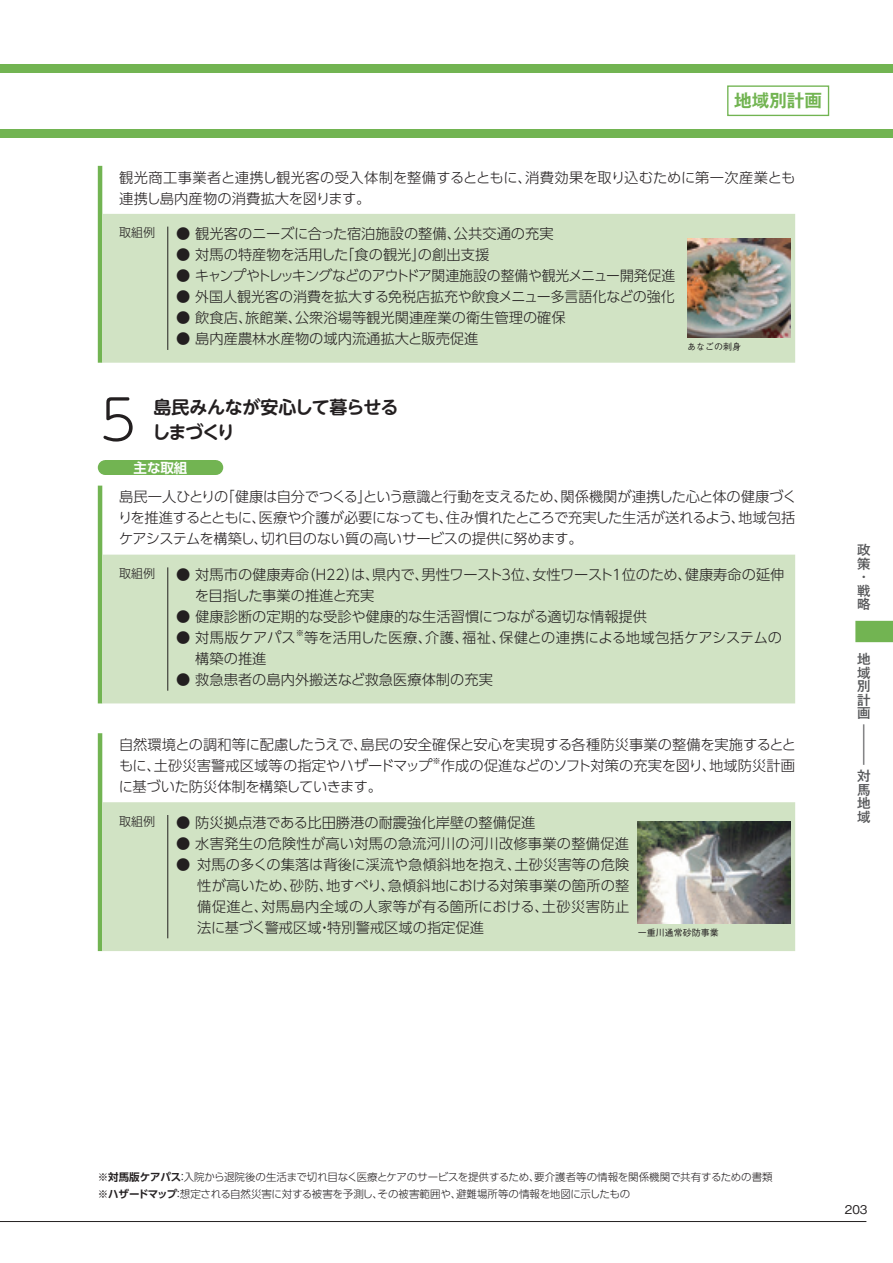
<style>
.page{position:relative;width:893px;height:1263px;background:#fff}
.page>*{position:absolute;margin:0;border:0;box-sizing:border-box;transform-origin:0 0}
.t1{font:300 55.5px "UD Shin M Go Pro";color:#231f20}
.t2{font:500 40.5px "Gothic MB101 Pr 6";color:#57585a;scale:.33 1}
.t3{font:700 18px/25.5px "UD Shin M Go Pro De";letter-spacing:-.05em;color:#231f20}
.t4{font:700 17.55px "Gothic MB101 Pr 6 De";color:#72b452}
.t5{font:300 14.25px/21px "UD Shin Go Pro";color:#231f20}
.t6{font:300 14.25px "UD Shin Go Pro";letter-spacing:-.04em;color:#231f20}
.t7{font:300 14.25px "UD Shin Go Pro";letter-spacing:-.02em;color:#231f20}
.t8{font:500 13.5px/13.5px "Gothic MB101 Pr 6";color:#57585a;text-align:justify}
.t9{font:700 13.5px "UD Shin Go Pro De";color:#fff}
.t10{font:300 12px "UD Shin Go Pro";color:#231f20}
.t11{font:500 12px "Gothic BBB Pr 5";color:#231f20}
.t12{font:300 10.5px/16.5px "UD Shin Go Pro";letter-spacing:-.02em;color:#231f20}
.t13{font:500 9px "Gothic BBB Pr 6";color:#231f20}
.t14{font:300 8.25px "UD Shin Go Pro";color:#231f20}
.s1{font-family:"UD Shin Go Pro De";font-weight:700}
</style>
<div class="page">
<hr style="left:0;top:1221px;width:866px;height:1px;background:#231f20">
<svg style="left:855px;top:621px;width:38px;height:21px"></svg>
<div style="left:0;top:64px;width:893px;height:74px;background:#72b452"></div>
<div style="left:0;top:73px;width:893px;height:55px;background:#fff"></div>
<div style="left:727px;top:85px;width:102px;height:31px;border:1px solid #72b452"></div>
<svg style="left:98px;top:166px;width:4px;height:197px"></svg>
<div style="left:102px;top:214px;width:693px;height:149px;background:#d1e3c4"></div>
<hr style="left:167px;top:227px;width:1px;height:123px;background:#231f20">
<div style="left:98px;top:460px;width:15px;height:15px;background:#72b452;border-radius:50%"></div>
<div style="left:208px;top:460px;width:15px;height:15px;background:#72b452;border-radius:50%"></div>
<div style="left:105px;top:460px;width:111px;height:15px;background:#72b452"></div>
<svg style="left:98px;top:486px;width:4px;height:217px"></svg>
<div style="left:102px;top:555px;width:693px;height:148px;background:#d1e3c4"></div>
<hr style="left:167px;top:567px;width:1px;height:124px;background:#231f20">
<svg style="left:98px;top:733px;width:4px;height:218px"></svg>
<div style="left:102px;top:802px;width:693px;height:149px;background:#d1e3c4"></div>
<hr style="left:167px;top:815px;width:1px;height:123px;background:#231f20">
<img style="left:638px;top:822px;width:153px;height:101px">
<img style="left:687px;top:238px;width:103px;height:100px">
<p class="t4" style="left:734px;top:86px;width:89px">地域別計画</p>
<p class="t5" style="left:119px;top:166px;width:678px">観光商工事業者と連携し観光客の受入体制を整備するとともに、消費効果を取り込むために第一次産業とも連携し島内産物の消費拡大を図ります。</p>
<p class="t10" style="left:119px;top:223px;width:37px">取組例</p>
<p class="t5" style="left:176px;top:223px;width:379px">● 観光客のニーズに合った宿泊施設の整備、公共交通の充実</p>
<p class="t5" style="left:176px;top:244px;width:314px">● 対馬の特産物を活用した「食の観光」の創出支援</p>
<p class="t6" style="left:176px;top:264px;width:500px">● キャンプやトレッキングなどのアウトドア関連施設の整備や観光メニュー開発促進</p>
<p class="t5" style="left:176px;top:286px;width:500px">● 外国人観光客の消費を拡大する免税店拡充や飲食メニュー多言語化などの強化</p>
<p class="t5" style="left:176px;top:307px;width:391px">● 飲食店、旅館業、公衆浴場等観光関連産業の衛生管理の確保</p>
<p class="t5" style="left:176px;top:328px;width:304px">● 島内産農林水産物の域内流通拡大と販売促進</p>
<p class="t13" style="left:687px;top:339px;width:55px">あなごの刺身</p>
<h1 class="t1" style="left:100px;top:375px;width:38px">5</h1>
<p class="t3" style="left:152px;top:393px;width:248px">島民みんなが安心して暮らせるしまづくり</p>
<p class="t9" style="left:134px;top:457px;width:55px">主な取組</p>
<p class="t5" style="left:118px;top:486px;width:680px;text-align:justify">島民一人ひとりの「健康は自分でつくる」という意識と行動を支えるため、関係機関が連携した心と体の健康づくりを推進するとともに、医療や介護が必要になっても、住み慣れたところで充実した生活が送れるよう、地域包括ケアシステムを構築し、切れ目のない質の高いサービスの提供に努めます。</p>
<p class="t10" style="left:119px;top:564px;width:37px">取組例</p>
<p class="t5" style="left:181px;top:563px;width:605px;text-indent:-5px">● 対馬市の健康寿命（H22）は、県内で、男性ワースト3位、女性ワースト1位のため、健康寿命の延伸　を目指した事業の推進と充実</p>
<p class="t5" style="left:176px;top:605px;width:472px">● 健康診断の定期的な受診や健康的な生活習慣につながる適切な情報提供</p>
<p class="t5" style="left:176px;top:626px;width:121px">● 対馬版ケアパス</p>
<p class="t14" style="left:296px;top:626px;width:10px">※</p>
<p class="t5" style="left:304px;top:626px;width:479px">等を活用した医療、介護、福祉、保健との連携による地域包括ケアシステムの</p>
<p class="t5" style="left:176px;top:647px;width:92px">　 構築の推進</p>
<p class="t5" style="left:176px;top:668px;width:318px">● 救急患者の島内外搬送など救急医療体制の充実</p>
<p class="t5" style="left:119px;top:734px;width:679px">自然環境との調和等に配慮したうえで、島民の安全確保と安心を実現する各種防災事業の整備を実施するとともに、土砂災害警戒区域等の指定やハザードマップ</p>
<p class="t14" style="left:432px;top:754px;width:10px">※</p>
<p class="t5" style="left:441px;top:755px;width:356px">作成の促進などのソフト対策の充実を図り、地域防災計画</p>
<p class="t7" style="left:119px;top:775px;width:265px">に基づいた防災体制を構築していきます。</p>
<p class="t10" style="left:119px;top:811px;width:37px">取組例</p>
<p class="t5" style="left:176px;top:811px;width:361px">● 防災拠点港である比田勝港の耐震強化岸壁の整備促進</p>
<p class="t5" style="left:176px;top:832px;width:454px">● 水害発生の危険性が高い対馬の急流河川の河川改修事業の整備促進</p>
<p class="t5" style="left:197px;top:853px;width:434px;text-align:justify;text-indent:-21px">● 対馬の多くの集落は背後に渓流や急傾斜地を抱え、土砂災害等の危険性が高いため、砂防、地すべり、急傾斜地における対策事業の箇所の整備促進と、対馬島内全域の人家等が有る箇所における、土砂災害防止法に基づく警戒区域・特別警戒区域の指定促進</p>
<p class="t13" style="left:638px;top:925px;width:82px">一重川通常砂防事業</p>
<p class="t8" style="left:857px;top:543px;width:15px;text-align:left">政策・戦略</p>
<p class="t8" style="left:857px;top:652px;width:15px">地域別計画</p>
<h2 class="t2" style="left:857px;top:711px;width:24px">―</h2>
<p class="t8" style="left:857px;top:768px;width:15px">対馬地域</p>
<p class="t12" style="left:98px;top:1169px;width:676px"><span class="s1">※対馬版ケアパス</span>：入院から退院後の生活まで切れ目なく医療とケアのサービスを提供するため、要介護者等の情報を関係機関で共有するための書類<span class="s1">※ハザードマップ</span>：想定される自然災害に対する被害を予測し、その被害範囲や、避難場所等の情報を地図に示したもの</p>
<p class="t11" style="left:845px;top:1200px;width:24px">203</p>
</div>
